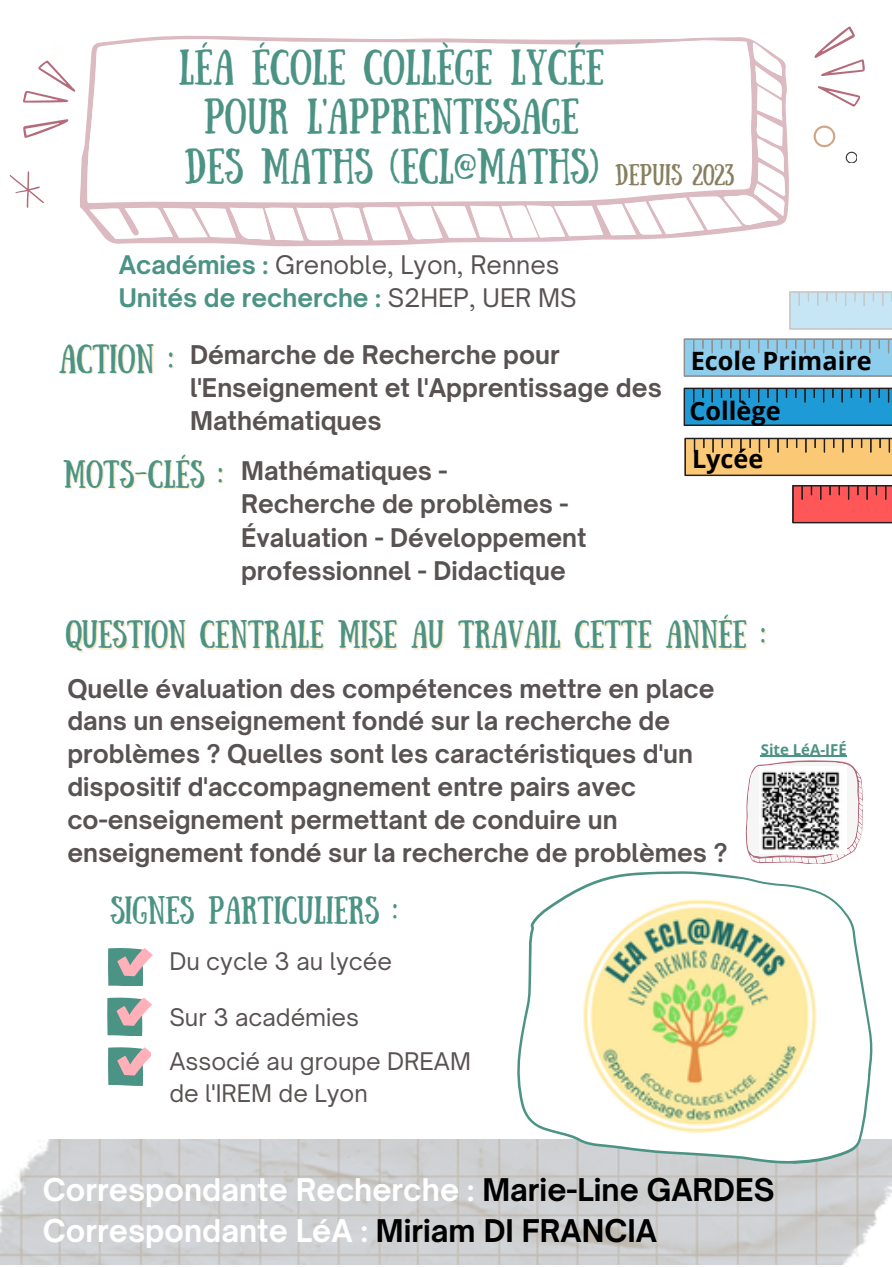
<style>
.page{position:relative;width:892px;height:1267px;background:#fff}
.page>*{position:absolute;margin:0;border:0;box-sizing:border-box;transform-origin:0 0}
.t1{font:35.4px "Sunday";color:#4b9384}
.t2{font:700 30px "Open Sauce One";color:#fff}
.t3{font:28.8px "Sunday";color:#4b9384}
.t4{font:27.6px "Sunday";color:#4b9384}
.t5{font:700 25.2px "Open Sans";color:#000}
.t6{font:700 24.6px/32.7px "Open Sauce One";color:#595252}
.t7{font:24.6px "Open Sauce One";color:#595252}
.t8{font:700 24.6px "Open Sauce One";color:#4b9384}
.t9{font:23.1px "Open Sauce One";color:#595252}
.t10{font:21.3px "Sunday";color:#88805f}
.t11{font:700 15px "Open Sans";color:#4b9384}
.s1{font-weight:700;color:#4b9384}
.s2{font-weight:400;color:#595252}
.s3{color:#000}
</style>
<div class="page">
<svg style="left:814px;top:26px;width:51px;height:81px"></svg>
<svg style="left:9px;top:171px;width:35px;height:37px"></svg>
<svg style="left:23px;top:60px;width:53px;height:78px"></svg>
<svg style="left:845px;top:152px;width:11px;height:11px"></svg>
<svg style="left:813px;top:125px;width:23px;height:23px"></svg>
<svg style="left:86px;top:35px;width:703px;height:212px"></svg>
<img style="left:0;top:1140px;width:891px;height:124px">
<svg style="left:516px;top:871px;width:356px;height:293px"></svg>
<svg style="left:108px;top:948px;width:45px;height:38px"></svg>
<svg style="left:745px;top:760px;width:117px;height:104px"></svg>
<svg style="left:108px;top:1047px;width:43px;height:39px;background:#99aca6"></svg>
<svg style="left:107px;top:997px;width:45px;height:38px"></svg>
<img style="left:759px;top:766px;width:87px;height:88px">
<img style="left:579px;top:898px;width:238px;height:238px">
<hr style="left:760px;top:756px;width:86px;height:1px;background:#4b9384">
<svg style="left:683px;top:338px;width:208px;height:39px;background:#90c5de"></svg>
<svg style="left:789px;top:291px;width:102px;height:38px;background:#c7e2ef"></svg>
<svg style="left:792px;top:485px;width:99px;height:38px;background:#e24f4f"></svg>
<svg style="left:683px;top:388px;width:208px;height:38px;background:#1f8cc0"></svg>
<svg style="left:684px;top:438px;width:207px;height:38px;background:#e0b36a"></svg>
<p class="t1" style="left:179px;top:42px;width:427px">LÉA ÉCOLE COLLÈGE LYCÉE</p>
<p class="t1" style="left:204px;top:92px;width:377px">POUR L'APPRENTISSAGE</p>
<p class="t1" style="left:184px;top:141px;width:415px">DES MATHS (ECL@MATHS)</p>
<p class="t10" style="left:615px;top:160px;width:121px">DEPUIS 2023</p>
<p class="t7" style="left:119px;top:250px;width:442px"><span class="s1">Académies :</span> Grenoble, Lyon, Rennes</p>
<p class="t8" style="left:119px;top:282px;width:459px">Unités de recherche : <span class="s2">S2HEP, UER MS</span></p>
<p class="t3" style="left:59px;top:339px;width:115px">ACTION :</p>
<p class="t6" style="left:190px;top:338px;width:473px">Démarche de Recherche pour l'Enseignement et l'Apprentissage des<br>Mathématiques</p>
<p class="t4" style="left:63px;top:455px;width:161px">MOTS-CLÉS :</p>
<p class="t6" style="left:241px;top:454px;width:208px">Mathématiques -</p>
<p class="t6" style="left:241px;top:487px;width:347px;line-height:33.6px">Recherche de problèmes -<br>Évaluation - Développement professionnel - Didactique</p>
<p class="t5" style="left:690px;top:344px;width:182px">Ecole Primaire</p>
<p class="t5" style="left:689px;top:393px;width:93px">Collège</p>
<p class="t5" style="left:692px;top:441px;width:73px">Lycée</p>
<p class="t4" style="left:66px;top:615px;width:700px">QUESTION CENTRALE MISE AU TRAVAIL CETTE ANNÉE :</p>
<p class="t6" style="left:67px;top:672px;width:648px">Quelle évaluation des compétences mettre en place dans un enseignement fondé sur la recherche de problèmes ? Quelles sont les caractéristiques d'un dispositif d'accompagnement entre pairs avec</p>
<p class="t6" style="left:67px;top:803px;width:661px">co-enseignement permettant de conduire un enseignement fondé sur la recherche de problèmes ?</p>
<p class="t4" style="left:110px;top:891px;width:288px">SIGNES PARTICULIERS :</p>
<p class="t9" style="left:169px;top:947px;width:224px">Du cycle 3 au lycée</p>
<p class="t9" style="left:169px;top:1002px;width:191px">Sur 3 académies</p>
<p class="t9" style="left:169px;top:1046px;width:303px">Associé au groupe DREAM</p>
<p class="t9" style="left:169px;top:1078px;width:200px">de l'IREM de Lyon</p>
<p class="t11" style="left:760px;top:738px;width:87px">Site LéA-IFÉ</p>
<p class="t2" style="left:43px;top:1171px;width:733px">Correspondante Recherche : <span class="s3">Marie-Line GARDES</span></p>
<p class="t2" style="left:43px;top:1212px;width:615px">Correspondante LéA : <span class="s3">Miriam DI FRANCIA</span></p>
</div>
